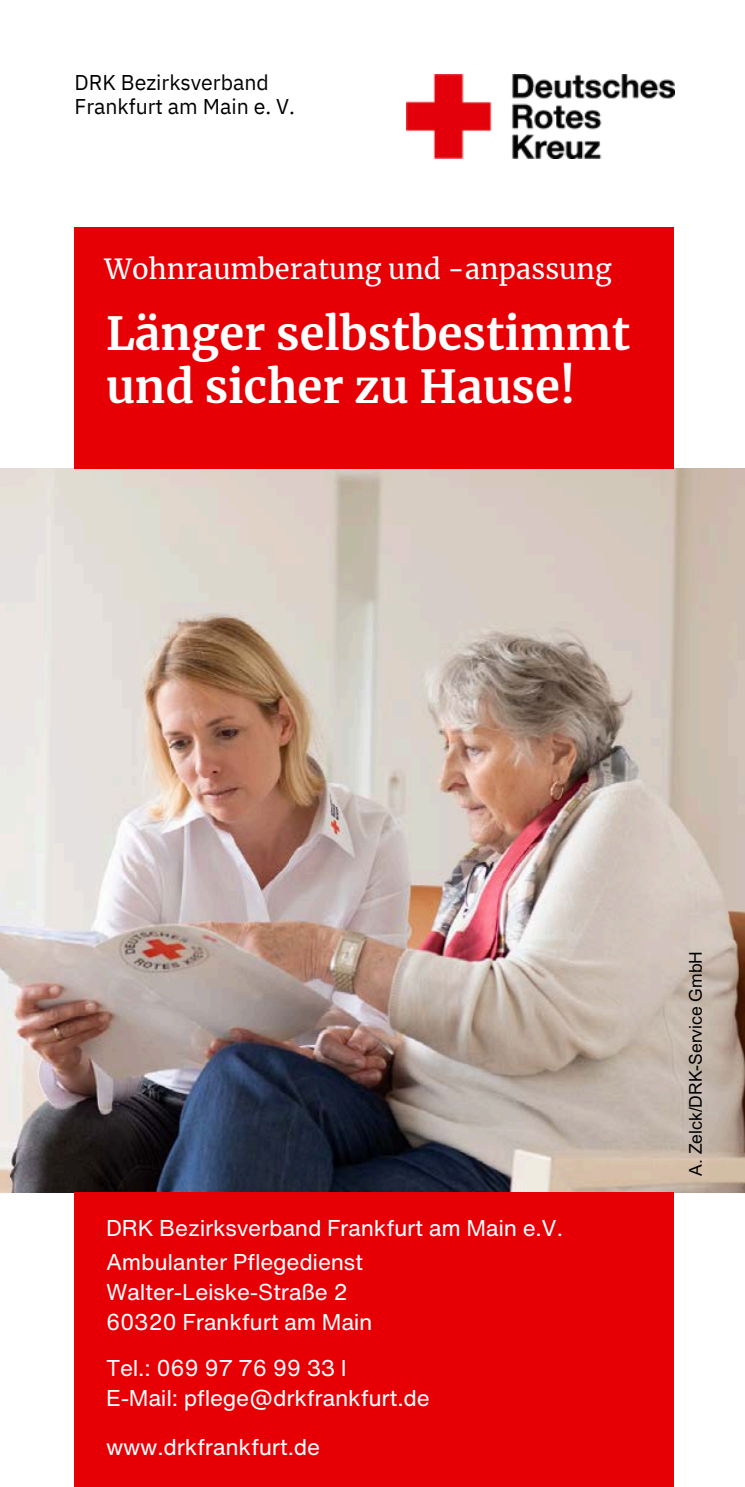
<style>
.page{position:relative;width:745px;height:1487px;background:#fff}
.page>*{position:absolute;margin:0;border:0;box-sizing:border-box;transform-origin:0 0}
.t1{font:700 45px/52.5px "Merriweather";color:#fff}
.t2{font:27.5px "Merriweather";letter-spacing:.005em;color:#fff}
.t3{font:22.5px/30px "Helvetica Now Text";letter-spacing:-.01em;color:#fff}
.t4{font:21.25px/24.5px "IBM Plex Sans";color:#000}
.t5{font:17.5px "Arial MT Pro";color:#000}
</style>
<div class="page">
<img style="left:406px;top:74px;width:268px;height:85px">
<img style="left:0;top:469px;width:744px;height:724px">
<div style="left:75px;top:227px;width:598px;height:242px;background:#e60005"></div>
<div style="left:75px;top:1192px;width:598px;height:295px;background:#e60005"></div>
<p class="t4" style="left:74px;top:68px;width:222px">DRK Bezirksverband<br>Frankfurt am Main e. V.</p>
<p class="t2" style="left:105px;top:250px;width:508px">Wohnraumberatung und -anpassung</p>
<h1 class="t1" style="left:106px;top:306px;width:525px">Länger selbstbestimmt und sicher zu Hause!</h1>
<p class="t3" style="left:106px;top:1211px;width:458px;line-height:33.8px">DRK Bezirksverband Frankfurt am Main e.V.<br>Ambulanter Pflegedienst</p>
<p class="t3" style="left:106px;top:1277px;width:268px">Walter-Leiske-Straße 2<br>60320 Frankfurt am Main</p>
<p class="t3" style="left:106px;top:1353px;width:325px">Tel.: 069 97 76 99 33 I<br>E-Mail: pflege@drkfrankfurt.de</p>
<p class="t3" style="left:106px;top:1432px;width:215px">www.drkfrankfurt.de</p>
<p class="t5" style="left:685px;top:1176px;width:226px;rotate:-90deg">A. Zelck/DRK-Service GmbH</p>
</div>
